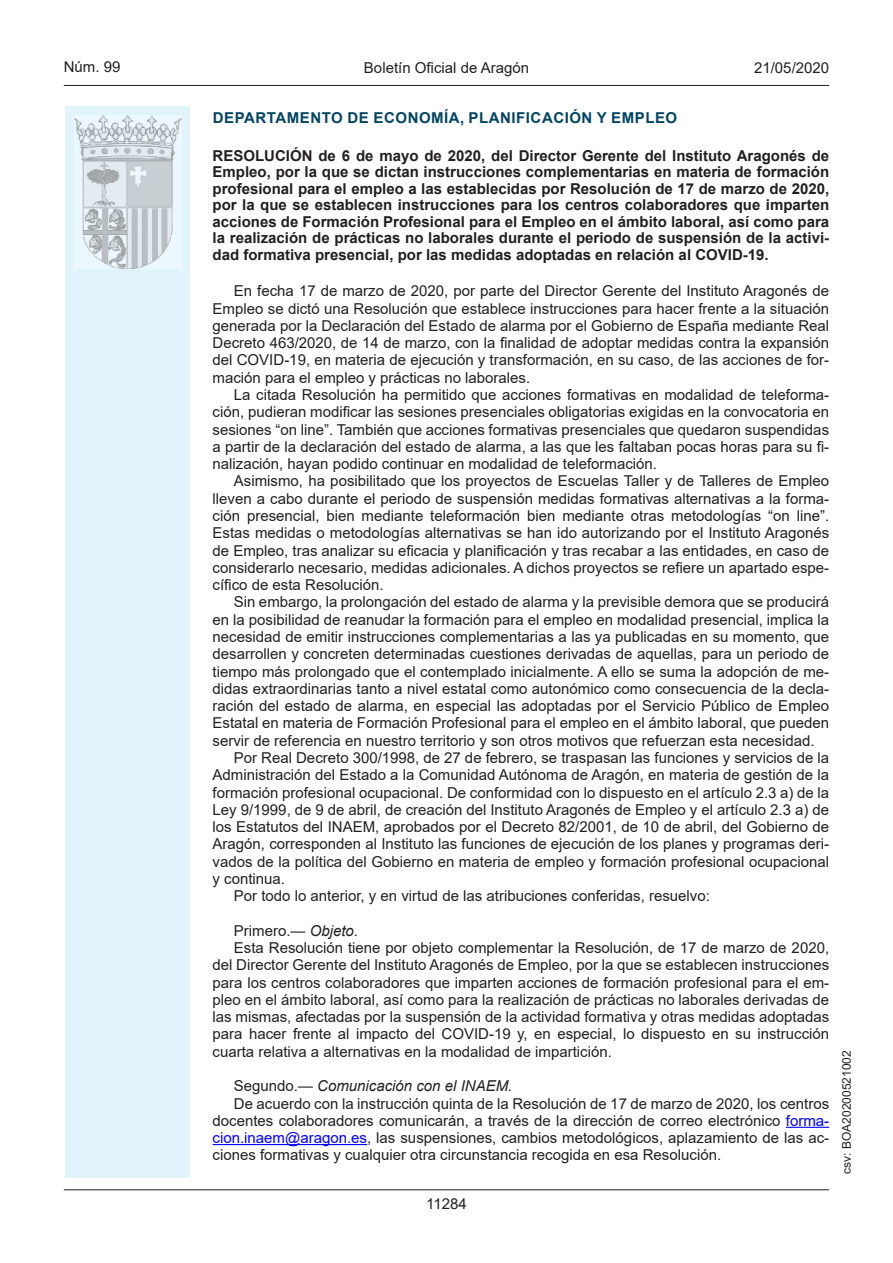
<style>
.page{position:relative;width:893px;height:1263px;background:#fff}
.page>*{position:absolute;margin:0;border:0;box-sizing:border-box;transform-origin:0 0}
.inicio_de_parrafo{font:15px/17.2px "Arial";color:#231f20;text-align:justify}
.Titulo_text{font:700 15px/16.5px "Arial";color:#231f20;text-align:justify}
.emisor_text{font:700 15px "Arial";letter-spacing:.035em;color:#004462}
.inicio_de_parrafo-2{font:italic 15px "Arial";color:#231f20}
.t1{font:15px "Arial MT2";color:#231f20}
.t2{font:12px "Arial MT2";color:#231f20}
.s1{font-style:italic}
.s2{font-family:"Arial MT2"}
.s3{font-style:normal}
.s4{color:#00f}
</style>
<div class="page">
<div style="left:65px;top:106px;width:125px;height:1072px;background:#e1f4fc"></div>
<img style="left:75px;top:115px;width:106px;height:153px">
<hr style="left:64px;top:85px;width:765px;height:1px;background:#231f20">
<hr style="left:64px;top:1189px;width:765px;height:1px;background:#231f20">
<hr style="left:786px;top:1127px;width:43px;height:1px;background:#00f">
<hr style="left:213px;top:1144px;width:154px;height:1px;background:#00f">
<p class="t1" style="left:64px;top:57px;width:58px">Núm. 99</p>
<p class="inicio_de_parrafo" style="left:364px;top:59px;width:167px">Boletín Oficial de Aragón</p>
<p class="t1" style="left:754px;top:57px;width:77px">21/05/2020</p>
<h5 class="emisor_text" style="left:213px;top:107px;width:466px">DEPARTAMENTO DE ECONOMÍA, PLANIFICACIÓN Y EMPLEO</h5>
<p class="Titulo_text" style="left:213px;top:147px;width:618px">RESOLUCIÓN de 6 de mayo de 2020, del Director Gerente del Instituto Aragonés de Empleo, por la que se dictan instrucciones complementarias en materia de formación profesional para el empleo a las establecidas por Resolución de 17 de marzo de 2020, por la que se establecen instrucciones para los centros colaboradores que imparten acciones de Formación Profesional para el Empleo en el ámbito laboral, así como para la realización de prácticas no laborales durante el periodo de suspensión de la activi&shy;dad formativa presencial, por las medidas adoptadas en relación al COVID-19.</p>
<p class="inicio_de_parrafo" style="left:213px;top:282px;width:618px;text-indent:21px">En fecha 17 de marzo de 2020, por parte del Director Gerente del Instituto Aragonés de Empleo se dictó una Resolución que establece instrucciones para hacer frente a la situación generada por la Declaración del Estado de alarma por el Gobierno de España mediante Real Decreto 463/2020, de 14 de marzo, con la finalidad de adoptar medidas contra la expansión del COVID-19, en materia de ejecución y transformación, en su caso, de las acciones de for&shy;mación para el empleo y prácticas no laborales.</p>
<p class="inicio_de_parrafo" style="left:213px;top:386px;width:618px;text-indent:21px">La citada Resolución ha permitido que acciones formativas en modalidad de teleforma&shy;ción, pudieran modificar las sesiones presenciales obligatorias exigidas en la convocatoria en sesiones “on line”. También que acciones formativas presenciales que quedaron suspendidas a partir de la declaración del estado de alarma, a las que les faltaban pocas horas para su fi&shy;nalización, hayan podido continuar en modalidad de teleformación.</p>
<p class="inicio_de_parrafo" style="left:213px;top:472px;width:618px;text-indent:21px">Asimismo, ha posibilitado que los proyectos de Escuelas Taller y de Talleres de Empleo lleven a cabo durante el periodo de suspensión medidas formativas alternativas a la forma&shy;ción presencial, bien mediante teleformación bien mediante otras metodologías “on line”.<br>Estas medidas o metodologías alternativas se han ido autorizando por el Instituto Aragonés de Empleo, tras analizar su eficacia y planificación y tras recabar a las entidades, en caso de considerarlo necesario, medidas adicionales. A dichos proyectos se refiere un apartado espe&shy;cífico de esta Resolución.</p>
<p class="inicio_de_parrafo" style="left:213px;top:593px;width:618px;text-indent:21px">Sin embargo, la prolongación del estado de alarma y la previsible demora que se producirá en la posibilidad de reanudar la formación para el empleo en modalidad presencial, implica la necesidad de emitir instrucciones complementarias a las ya publicadas en su momento, que desarrollen y concreten determinadas cuestiones derivadas de aquellas, para un periodo de tiempo más prolongado que el contemplado inicialmente. A ello se suma la adopción de me&shy;didas extraordinarias tanto a nivel estatal como autonómico como consecuencia de la decla&shy;ración del estado de alarma, en especial las adoptadas por el Servicio Público de Empleo Estatal en materia de Formación Profesional para el empleo en el ámbito laboral, que pueden servir de referencia en nuestro territorio y son otros motivos que refuerzan esta necesidad.</p>
<p class="inicio_de_parrafo" style="left:213px;top:749px;width:618px;text-indent:21px">Por Real Decreto 300/1998, de 27 de febrero, se traspasan las funciones y servicios de la Administración del Estado a la Comunidad Autónoma de Aragón, en materia de gestión de la formación profesional ocupacional. De conformidad con lo dispuesto en el artículo 2.3 a) de la Ley 9/1999, de 9 de abril, de creación del Instituto Aragonés de Empleo y el artículo 2.3 a) de los Estatutos del INAEM, aprobados por el Decreto 82/2001, de 10 de abril, del Gobierno de Aragón, corresponden al Instituto las funciones de ejecución de los planes y programas deri&shy;vados de la política del Gobierno en materia de empleo y formación profesional ocupacional y continua.</p>
<p class="inicio_de_parrafo" style="left:234px;top:887px;width:478px">Por todo lo anterior, y en virtud de las atribuciones conferidas, resuelvo:</p>
<p class="inicio_de_parrafo" style="left:234px;top:922px;width:126px">Primero.— <span class="s1">Objeto</span><span class="s2">.</span></p>
<p class="inicio_de_parrafo" style="left:213px;top:939px;width:618px;text-indent:21px">Esta Resolución tiene por objeto complementar la Resolución, de 17 de marzo de 2020, del Director Gerente del Instituto Aragonés de Empleo, por la que se establecen instrucciones para los centros colaboradores que imparten acciones de formación profesional para el em&shy;pleo en el ámbito laboral, así como para la realización de prácticas no laborales derivadas de las mismas, afectadas por la suspensión de la actividad formativa y otras medidas adoptadas para hacer frente al impacto del COVID-19 y, en especial, lo dispuesto en su instrucción cuarta relativa a alternativas en la modalidad de impartición.</p>
<p class="inicio_de_parrafo-2" style="left:234px;top:1076px;width:280px"><span class="s3">Segundo.—</span> Comunicación con el INAEM.</p>
<p class="inicio_de_parrafo" style="left:213px;top:1094px;width:618px;text-indent:21px">De acuerdo con la instrucción quinta de la Resolución de 17 de marzo de 2020, los centros docentes colaboradores comunicarán, a través de la dirección de correo electrónico <span class="s4">forma&shy;cion.inaem@aragon.es</span>, las suspensiones, cambios metodológicos, aplazamiento de las ac&shy;ciones formativas y cualquier otra circunstancia recogida en esa Resolución.</p>
<p class="t1" style="left:426px;top:1193px;width:42px">11284</p>
<p class="t2" style="left:838px;top:1174px;width:125px;rotate:-90deg">csv: BOA20200521002</p>
</div>
